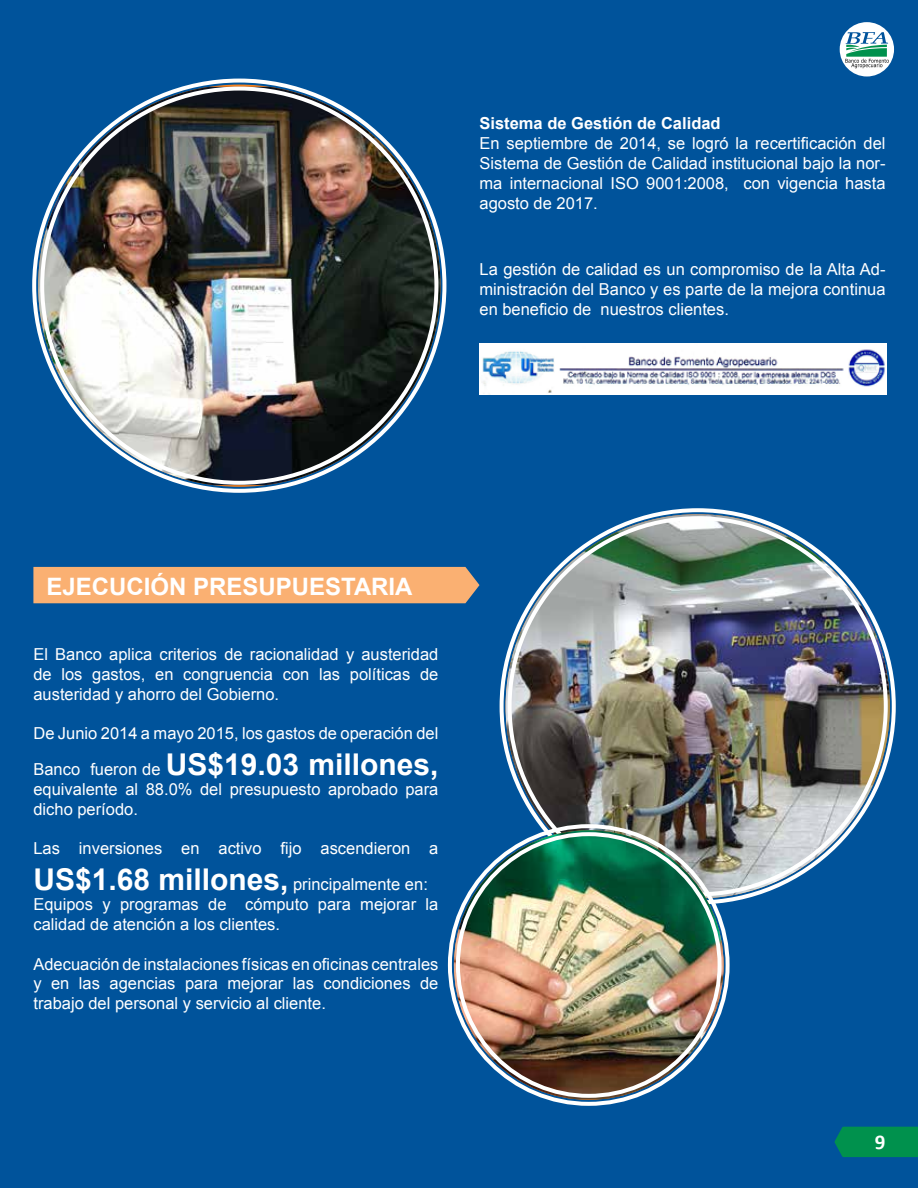
<style>
.page{position:relative;width:918px;height:1188px;background:#00539b}
.page>*{position:absolute;margin:0;border:0;box-sizing:border-box;transform-origin:0 0}
.t1{font:700 30px "Arial";color:#fff}
.t2{font:700 24px "Arial";color:#fff}
.t3{font:700 21px "Calibri";color:#fff}
.t4{font:16.5px/19.8px "Arial";color:#fff;text-align:justify}
.t5{font:700 16.5px "Arial";color:#fff}
.s1{font-weight:400;font-size:16.5px}
.s2{font-weight:700;font-size:30px}
</style>
<div class="page">
<img style="left:38px;top:87px;width:402px;height:398px">
<svg style="left:833px;top:1125px;width:85px;height:34px;background:#008659"></svg>
<div style="left:840px;top:22px;width:54px;height:54px;background:#fff;border-radius:50%"></div>
<svg style="left:844px;top:31px;width:46px;height:38px"></svg>
<div style="left:33px;top:567px;width:447px;height:36px;background:#fab072"></div>
<img style="left:506px;top:514px;width:384px;height:384px">
<img style="left:454px;top:830px;width:270px;height:269px">
<img style="left:479px;top:343px;width:408px;height:51px">
<p class="t5" style="left:480px;top:113px;width:243px">Sistema de Gestión de Calidad</p>
<p class="t4" style="left:480px;top:134px;width:408px">En septiembre de 2014, se logró la recertificación del Sistema de Gestión de Calidad institucional bajo la nor&shy;ma internacional ISO 9001:2008, con vigencia hasta agosto de 2017.</p>
<p class="t4" style="left:480px;top:260px;width:408px">La gestión de calidad es un compromiso de la Alta Ad&shy;ministración del Banco y es parte de la mejora continua en beneficio de nuestros clientes.</p>
<h2 class="t2" style="left:46px;top:570px;width:368px">EJECUCIÓN PRESUPUESTARIA</h2>
<p class="t4" style="left:33px;top:644px;width:407px">El Banco aplica criterios de racionalidad y austeridad de los gastos, en congruencia con las políticas de austeridad y ahorro del Gobierno.</p>
<p class="t4" style="left:33px;top:724px;width:407px">De Junio 2014 a mayo 2015, los gastos de operación del</p>
<h1 class="t1" style="left:33px;top:745px;width:407px"><span class="s1">Banco fueron de</span> US$19.03 millones,</h1>
<p class="t4" style="left:33px;top:779px;width:407px">equivalente al 88.0% del presupuesto aprobado para dicho período.</p>
<p class="t4" style="left:33px;top:831px;width:407px;line-height:36px">Las inversiones en activo fijo ascendieron a<br><span class="s2">US$1.68 millones,</span> principalmente en:</p>
<p class="t4" style="left:33px;top:895px;width:407px">Equipos y programas de cómputo para mejorar la calidad de atención a los clientes.</p>
<p class="t4" style="left:33px;top:954px;width:407px">Adecuación de instalaciones físicas en oficinas centrales y en las agencias para mejorar las condiciones de trabajo del personal y servicio al cliente.</p>
<p class="t3" style="left:875px;top:1129px;width:12px">9</p>
</div>
